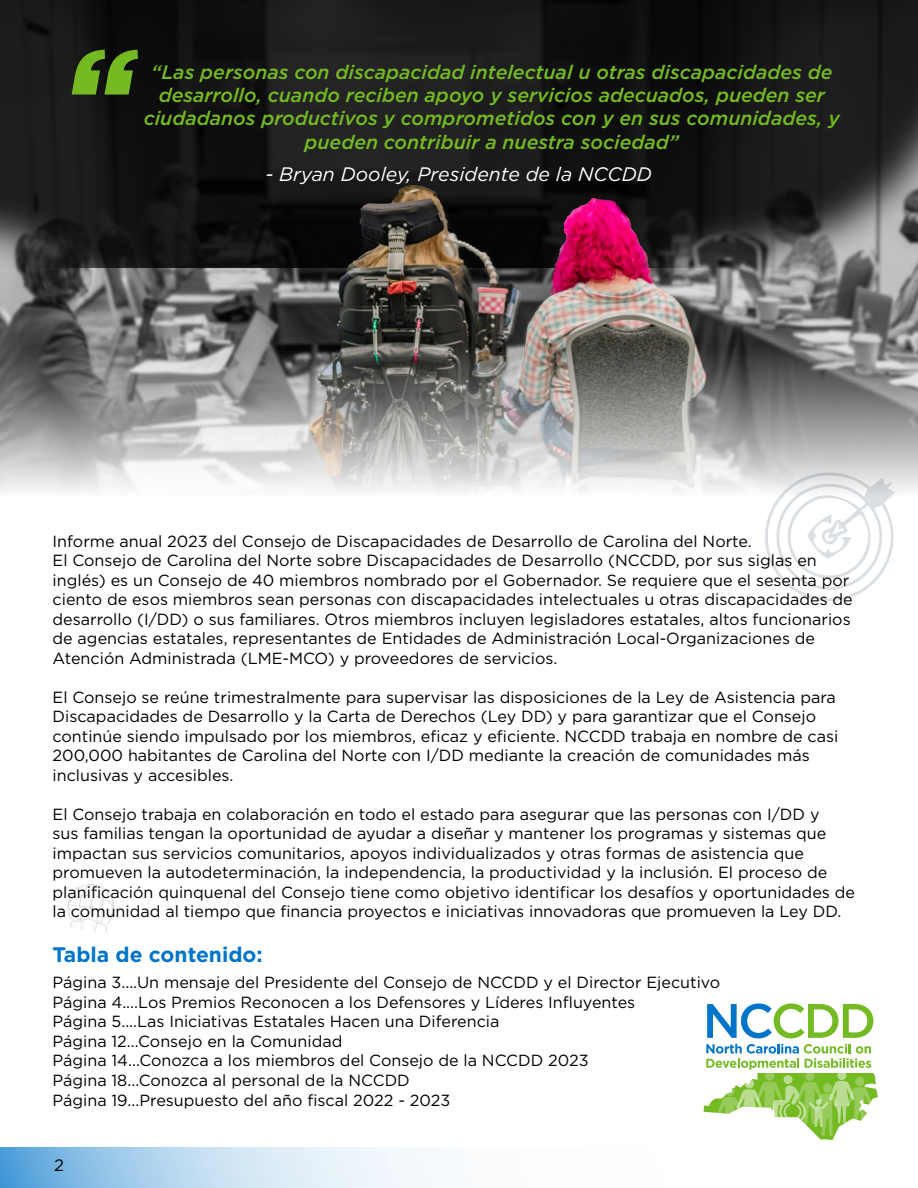
<style>
.page{position:relative;width:918px;height:1188px;background:#fff}
.page>*{position:absolute;margin:0;border:0;box-sizing:border-box;transform-origin:0 0}
.t1{font:700 21px "Gotham";color:#0074c8}
.t2{font:italic 500 19.5px/23.4px "Gotham";color:#74bb23;text-align:center}
.t3{font:italic 19.5px "Gotham";color:#fcfeff}
.t4{font:16.5px "Gotham";color:#000}
.t5{font:16.2px/19.5px "Gotham";color:#000}
</style>
<div class="page">
<div style="left:0;top:0;width:918px;height:268px;background:#000;opacity:.85"></div>
<svg style="left:0;top:26px;width:918px;height:466px;background:#585454"></svg>
<svg style="left:67px;top:884px;width:48px;height:49px"></svg>
<svg style="left:759px;top:462px;width:143px;height:139px"></svg>
<div style="left:891px;top:0;width:27px;height:84px;background:#191a1a"></div>
<svg style="left:72px;top:50px;width:67px;height:45px;background:#4c771b"></svg>
<svg style="left:0;top:1148px;width:428px;height:40px;background:#b9d8ef"></svg>
<svg style="left:704px;top:1044px;width:174px;height:96px"></svg>
<svg style="left:707px;top:1003px;width:166px;height:35px"></svg>
<p class="t2" style="left:144px;top:60px;width:698px">“Las personas con discapacidad intelectual u otras discapacidades de desarrollo, cuando reciben apoyo y servicios adecuados, pueden ser ciudadanos productivos y comprometidos con y en sus comunidades, y pueden contribuir a nuestra sociedad”</p>
<p class="t3" style="left:265px;top:162px;width:388px">- Bryan Dooley, Presidente de la NCCDD</p>
<p class="t5" style="left:53px;top:531px;width:802px">Informe anual 2023 del Consejo de Discapacidades de Desarrollo de Carolina del Norte.<br>El Consejo de Carolina del Norte sobre Discapacidades de Desarrollo (NCCDD, por sus siglas en inglés) es un Consejo de 40 miembros nombrado por el Gobernador. Se requiere que el sesenta por ciento de esos miembros sean personas con discapacidades intelectuales u otras discapacidades de desarrollo (I/DD) o sus familiares. Otros miembros incluyen legisladores estatales, altos funcionarios de agencias estatales, representantes de Entidades de Administración Local-Organizaciones de Atención Administrada (LME-MCO) y proveedores de servicios.</p>
<p class="t5" style="left:53px;top:687px;width:787px">El Consejo se reúne trimestralmente para supervisar las disposiciones de la Ley de Asistencia para Discapacidades de Desarrollo y la Carta de Derechos (Ley DD) y para garantizar que el Consejo continúe siendo impulsado por los miembros, eficaz y eficiente. NCCDD trabaja en nombre de casi 200,000 habitantes de Carolina del Norte con I/DD mediante la creación de comunidades más inclusivas y accesibles.</p>
<p class="t5" style="left:53px;top:804px;width:804px">El Consejo trabaja en colaboración en todo el estado para asegurar que las personas con I/DD y<br>sus familias tengan la oportunidad de ayudar a diseñar y mantener los programas y sistemas que impactan sus servicios comunitarios, apoyos individualizados y otras formas de asistencia que promueven la autodeterminación, la independencia, la productividad y la inclusión. El proceso de planificación quinquenal del Consejo tiene como objetivo identificar los desafíos y oportunidades de la comunidad al tiempo que financia proyectos e iniciativas innovadoras que promueven la Ley DD.</p>
<p class="t1" style="left:53px;top:943px;width:212px">Tabla de contenido:</p>
<p class="t5" style="left:53px;top:972px;width:669px">Página 3....Un mensaje del Presidente del Consejo de NCCDD y el Director Ejecutivo Página 4....Los Premios Reconocen a los Defensores y Líderes Influyentes<br>Página 5....Las Iniciativas Estatales Hacen una Diferencia<br>Página 12...Consejo en la Comunidad<br>Página 14...Conozca a los miembros del Consejo de la NCCDD 2023<br>Página 18...Conozca al personal de la NCCDD<br>Página 19...Presupuesto del año fiscal 2022 - 2023</p>
<p class="t4" style="left:54px;top:1155px;width:11px">2</p>
</div>
